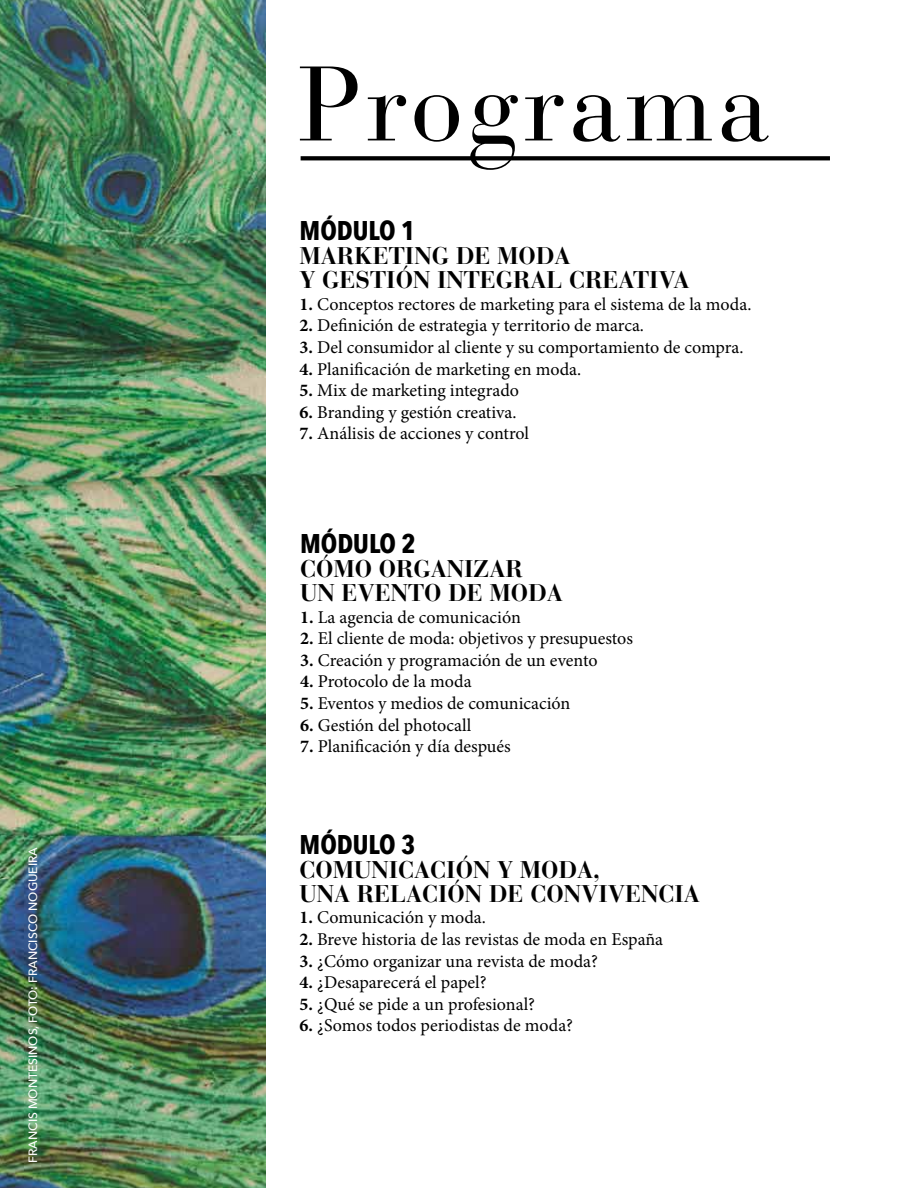
<style>
.page{position:relative;width:918px;height:1188px;background:#fff}
.page>*{position:absolute;margin:0;border:0;box-sizing:border-box;transform-origin:0 0}
.t1{font:105px "Bauer Bodoni";letter-spacing:.04em;color:#000}
.t2{font:700 27px "Avenir Next Condensed";color:#000}
.t3{font:700 24px/24px "Bauer Bodoni";color:#000}
.t4{font:18px "Minion Pro";color:#000}
.t5{font:500 12px "Avenir Next";color:#fff}
.s1{font-weight:700}
</style>
<div class="page">
<img style="left:0;top:0;width:265px;height:1188px">
<svg style="left:301px;top:156px;width:529px;height:4px;background:#0c0c0c"></svg>
<p class="t5" style="left:23px;top:1163px;width:317px;rotate:-90deg">FRANCIS MONTESINOS, FOTO: FRANCISCO NOGUEIRA</p>
<h1 class="t1" style="left:298px;top:42px;width:473px">Programa</h1>
<h2 class="t2" style="left:300px;top:214px;width:117px">MÓDULO 1</h2>
<h3 class="t3" style="left:300px;top:244px;width:392px">MARKETING DE MODA<br>Y GESTIÓN INTEGRAL CREATIVA</h3>
<p class="t4" style="left:300px;top:292px;width:453px"><span class="s1">1.</span> Conceptos rectores de marketing para el sistema de la moda.</p>
<p class="t4" style="left:300px;top:314px;width:346px"><span class="s1">2.</span> Definición de estrategia y territorio de marca.</p>
<p class="t4" style="left:300px;top:335px;width:445px"><span class="s1">3.</span> Del consumidor al cliente y su comportamiento de compra.</p>
<p class="t4" style="left:300px;top:357px;width:283px"><span class="s1">4.</span> Planificación de marketing en moda.</p>
<p class="t4" style="left:300px;top:378px;width:221px"><span class="s1">5.</span> Mix de marketing integrado</p>
<p class="t4" style="left:300px;top:400px;width:218px"><span class="s1">6.</span> Branding y gestión creativa.</p>
<p class="t4" style="left:300px;top:422px;width:231px"><span class="s1">7.</span> Análisis de acciones y control</p>
<h2 class="t2" style="left:300px;top:527px;width:117px">MÓDULO 2</h2>
<h3 class="t3" style="left:300px;top:557px;width:264px">CÓMO ORGANIZAR<br>UN EVENTO DE MODA</h3>
<p class="t4" style="left:300px;top:605px;width:222px"><span class="s1">1.</span> La agencia de comunicación</p>
<p class="t4" style="left:300px;top:626px;width:335px"><span class="s1">2.</span> El cliente de moda: objetivos y presupuestos</p>
<p class="t4" style="left:300px;top:648px;width:299px"><span class="s1">3.</span> Creación y programación de un evento</p>
<p class="t4" style="left:300px;top:670px;width:173px"><span class="s1">4.</span> Protocolo de la moda</p>
<p class="t4" style="left:300px;top:691px;width:272px"><span class="s1">5.</span> Eventos y medios de comunicación</p>
<p class="t4" style="left:300px;top:713px;width:173px"><span class="s1">6.</span> Gestión del photocall</p>
<p class="t4" style="left:300px;top:734px;width:212px"><span class="s1">7.</span> Planificación y día después</p>
<h2 class="t2" style="left:300px;top:828px;width:117px">MÓDULO 3</h2>
<h3 class="t3" style="left:300px;top:858px;width:402px">COMUNICACIÓN Y MODA,<br>UNA RELACIÓN DE CONVIVENCIA</h3>
<p class="t4" style="left:300px;top:906px;width:188px"><span class="s1">1.</span> Comunicación y moda.</p>
<p class="t4" style="left:300px;top:927px;width:365px"><span class="s1">2.</span> Breve historia de las revistas de moda en España</p>
<p class="t4" style="left:300px;top:949px;width:300px"><span class="s1">3.</span> ¿Cómo organizar una revista de moda?</p>
<p class="t4" style="left:300px;top:970px;width:188px"><span class="s1">4.</span> ¿Desaparecerá el papel?</p>
<p class="t4" style="left:300px;top:992px;width:237px"><span class="s1">5.</span> ¿Qué se pide a un profesional?</p>
<p class="t4" style="left:300px;top:1014px;width:275px"><span class="s1">6.</span> ¿Somos todos periodistas de moda?</p>
</div>
